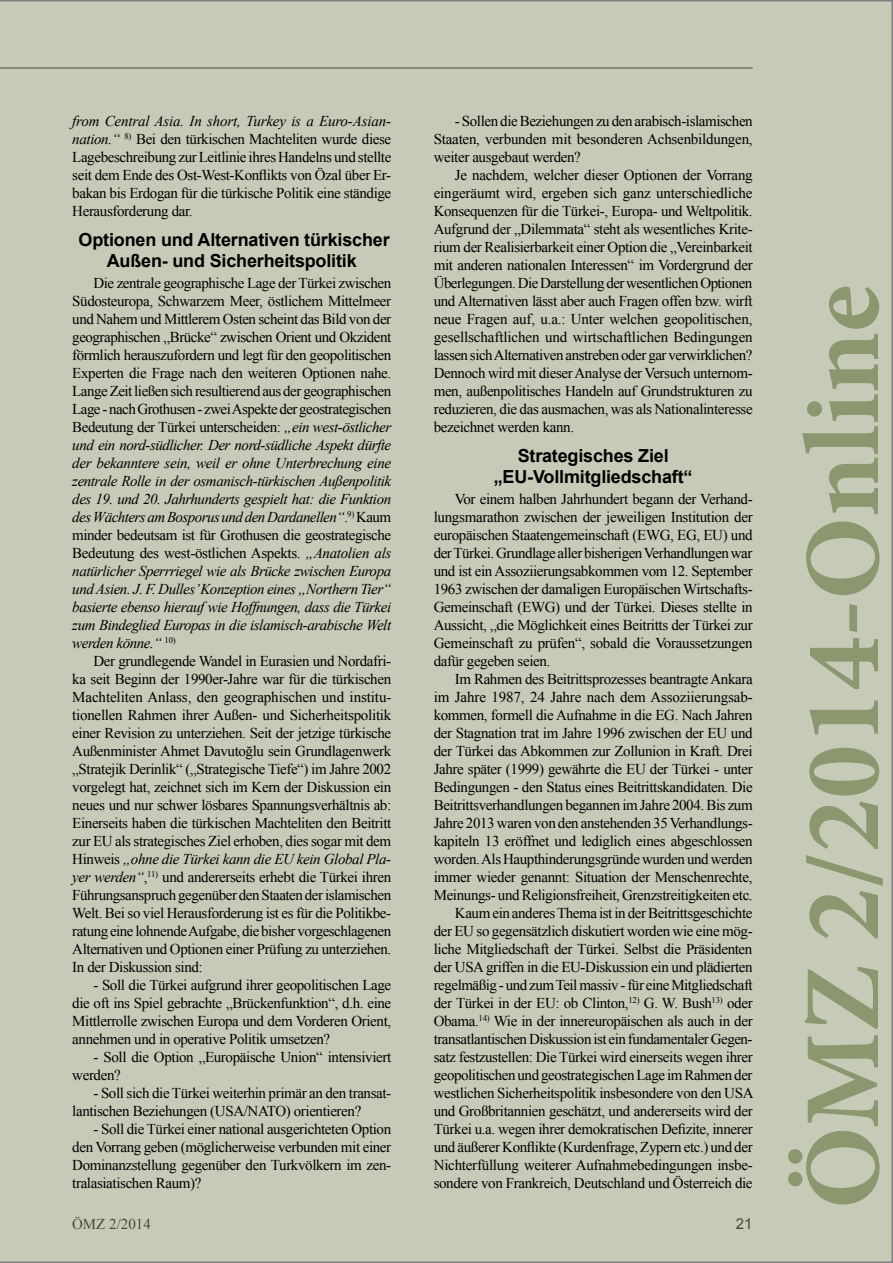
<style>
.page{position:relative;width:893px;height:1263px;background:#c5cbb7}
.page>*{position:absolute;margin:0;border:0;box-sizing:border-box;transform-origin:0 0}
.t1{font:700 108px "Minion Pro";color:#8c9770}
.t2{font:700 18px/21.6px "Arial";letter-spacing:-.01em;color:#000;text-align:center}
.t3{font:15px/18px "Times New Roman";letter-spacing:-.025em;color:#000;text-align:justify}
.t4{font:15px "Arial";color:#000}
.s1{font-style:italic}
</style>
<div class="page">
<p class="t3" style="left:72px;top:112px;width:321px"><span class="s1">from Central Asia. In short, Turkey is a Euro-Asian&shy;nation.“</span> <sup>8)</sup> Bei den türkischen Machteliten wurde diese Lagebeschreibung zur Leitlinie ihres Handelns und stellte seit dem Ende des Ost-West-Konflikts von Özal über Er&shy;bakan bis Erdogan für die türkische Politik eine ständige Herausforderung dar.</p>
<p class="t2" style="left:79px;top:229px;width:313px">Optionen und Alternativen türkischer<br>Außen- und Sicherheitspolitik</p>
<p class="t3" style="left:72px;top:274px;width:321px;text-indent:21px">Die zentrale geographische Lage der Türkei zwischen Südosteuropa, Schwarzem Meer, östlichem Mittelmeer und Nahem und Mittlerem Osten scheint das Bild von der geographischen „Brücke“ zwischen Orient und Okzident förmlich herauszufordern und legt für den geopolitischen Experten die Frage nach den weiteren Optionen nahe.<br>Lange Zeit ließen sich resultierend aus der geographischen Lage - nach Grothusen - zwei Aspekte der geostrategischen Bedeutung der Türkei unterscheiden: <span class="s1">„ein west-östlicher und ein nord-südlicher. Der nord-südliche Aspekt dürfte der bekanntere sein, weil er ohne Unterbrechung eine zentrale Rolle in der osmanisch-türkischen Außenpolitik des 19. und 20. Jahrhunderts gespielt hat: die Funktion des Wächters am Bosporus und den Dardanellen“</span>.<sup>9)</sup> Kaum minder bedeutsam ist für Grothusen die geostrategische Bedeutung des west-östlichen Aspekts. <span class="s1">„Anatolien als natürlicher Sperrriegel wie als Brücke zwischen Europa und Asien. J. F. Dulles’Konzeption eines „Northern Tier“ basierte ebenso hierauf wie Hoffnungen, dass die Türkei zum Bindeglied Europas in die islamisch-arabische Welt werden könne.“</span> <sup>10)</sup></p>
<p class="t3" style="left:72px;top:652px;width:321px;text-indent:21px">Der grundlegende Wandel in Eurasien und Nordafri&shy;ka seit Beginn der 1990er-Jahre war für die türkischen Machteliten Anlass, den geographischen und institu&shy;tionellen Rahmen ihrer Außen- und Sicherheitspolitik einer Revision zu unterziehen. Seit der jetzige türkische Außenminister Ahmet Davutoğlu sein Grundlagenwerk „Stratejik Derinlik“ („Strategische Tiefe“) im Jahre 2002 vorgelegt hat, zeichnet sich im Kern der Diskussion ein neues und nur schwer lösbares Spannungsverhältnis ab:<br>Einerseits haben die türkischen Machteliten den Beitritt zur EU als strategisches Ziel erhoben, dies sogar mit dem Hinweis <span class="s1">„ohne die Türkei kann die EU kein Global Pla&shy;yer werden“</span>,<sup>11)</sup> und andererseits erhebt die Türkei ihren Führungsanspruch gegenüber den Staaten der islamischen Welt. Bei so viel Herausforderung ist es für die Politikbe&shy;ratung eine lohnende Aufgabe, die bisher vorgeschlagenen Alternativen und Optionen einer Prüfung zu unterziehen.<br>In der Diskussion sind:</p>
<p class="t3" style="left:72px;top:976px;width:320px;text-indent:21px">- Soll die Türkei aufgrund ihrer geopolitischen Lage die oft ins Spiel gebrachte „Brückenfunktion“, d.h. eine Mittlerrolle zwischen Europa und dem Vorderen Orient, annehmen und in operative Politik umsetzen?</p>
<p class="t3" style="left:72px;top:1048px;width:320px;text-indent:21px">- Soll die Option „Europäische Union“ intensiviert werden?</p>
<p class="t3" style="left:72px;top:1084px;width:320px;text-indent:21px">- Soll sich die Türkei weiterhin primär an den transat&shy;lantischen Beziehungen (USA/NATO) orientieren?</p>
<p class="t3" style="left:72px;top:1120px;width:320px;text-indent:21px">- Soll die Türkei einer national ausgerichteten Option den Vorrang geben (möglicherweise verbunden mit einer Dominanzstellung gegenüber den Turkvölkern im zen&shy;tralasiatischen Raum)?</p>
<p class="t3" style="left:434px;top:112px;width:321px;text-indent:21px">- Sollen die Beziehungen zu den arabisch-islamischen Staaten, verbunden mit besonderen Achsenbildungen, weiter ausgebaut werden?</p>
<p class="t3" style="left:434px;top:166px;width:321px;text-indent:21px">Je nachdem, welcher dieser Optionen der Vorrang eingeräumt wird, ergeben sich ganz unterschiedliche Konsequenzen für die Türkei-, Europa- und Weltpolitik.<br>Aufgrund der „Dilemmata“ steht als wesentliches Krite&shy;rium der Realisierbarkeit einer Option die „Vereinbarkeit mit anderen nationalen Interessen“ im Vordergrund der Überlegungen. Die Darstellung der wesentlichen Optionen und Alternativen lässt aber auch Fragen offen bzw. wirft neue Fragen auf, u.a.: Unter welchen geopolitischen, gesellschaftlichen und wirtschaftlichen Bedingungen lassen sich Alternativen anstreben oder gar verwirklichen?<br>Dennoch wird mit dieser Analyse der Versuch unternom&shy;men, außenpolitisches Handeln auf Grundstrukturen zu reduzieren, die das ausmachen, was als Nationalinteresse bezeichnet werden kann.</p>
<p class="t2" style="left:494px;top:445px;width:200px">Strategisches Ziel „EU-Vollmitgliedschaft“</p>
<p class="t3" style="left:434px;top:490px;width:321px;text-indent:21px">Vor einem halben Jahrhundert begann der Verhand&shy;lungsmarathon zwischen der jeweiligen Institution der europäischen Staatengemeinschaft (EWG, EG, EU) und der Türkei. Grundlage aller bisherigen Verhandlungen war und ist ein Assoziierungsabkommen vom 12. September 1963 zwischen der damaligen Europäischen Wirtschafts-Gemeinschaft (EWG) und der Türkei. Dieses stellte in Aussicht, „die Möglichkeit eines Beitritts der Türkei zur Gemeinschaft zu prüfen“, sobald die Voraussetzungen dafür gegeben seien.</p>
<p class="t3" style="left:434px;top:670px;width:321px;text-align:right">Im Rahmen des Beitrittsprozesses beantragte Ankara<br>im Jahre 1987, 24 Jahre nach dem Assoziierungsab&shy;kommen, formell die Aufnahme in die EG. Nach Jahren der Stagnation trat im Jahre 1996 zwischen der EU und der Türkei das Abkommen zur Zollunion in Kraft. Drei Jahre später (1999) gewährte die EU der Türkei - unter Bedingungen - den Status eines Beitrittskandidaten. Die Beitrittsverhandlungen begannen im Jahre 2004. Bis zum Jahre 2013 waren von den anstehenden 35 Verhandlungs&shy;kapiteln 13 eröffnet und lediglich eines abgeschlossen worden. Als Haupthinderungsgründe wurden und werden immer wieder genannt: Situation der Menschenrechte, Meinungs- und Religionsfreiheit, Grenzstreitigkeiten etc.<br>Kaum ein anderes Thema ist in der Beitrittsgeschichte<br>der EU so gegensätzlich diskutiert worden wie eine mög&shy;liche Mitgliedschaft der Türkei. Selbst die Präsidenten der USA griffen in die EU-Diskussion ein und plädierten regelmäßig - und zum Teil massiv - für eine Mitgliedschaft der Türkei in der EU: ob Clinton,<sup>12)</sup> G. W. Bush<sup>13)</sup> oder Obama.<sup>14)</sup> Wie in der innereuropäischen als auch in der transatlantischen Diskussion ist ein fundamentaler Gegen&shy;satz festzustellen: Die Türkei wird einerseits wegen ihrer geopolitischen und geostrategischen Lage im Rahmen der westlichen Sicherheitspolitik insbesondere von den USA und Großbritannien geschätzt, und andererseits wird der Türkei u.a. wegen ihrer demokratischen Defizite, innerer und äußerer Konflikte (Kurdenfrage, Zypern etc.) und der Nichterfüllung weiterer Aufnahmebedingungen insbe&shy;sondere von Frankreich, Deutschland und Österreich die</p>
<p class="t3" style="left:72px;top:1214px;width:80px">ÖMZ 2/2014</p>
<p class="t4" style="left:736px;top:1213px;width:18px">21</p>
<h1 class="t1" style="left:767px;top:1209px;width:926px;rotate:-90deg">ÖMZ 2/2014-Online</h1>
</div>
